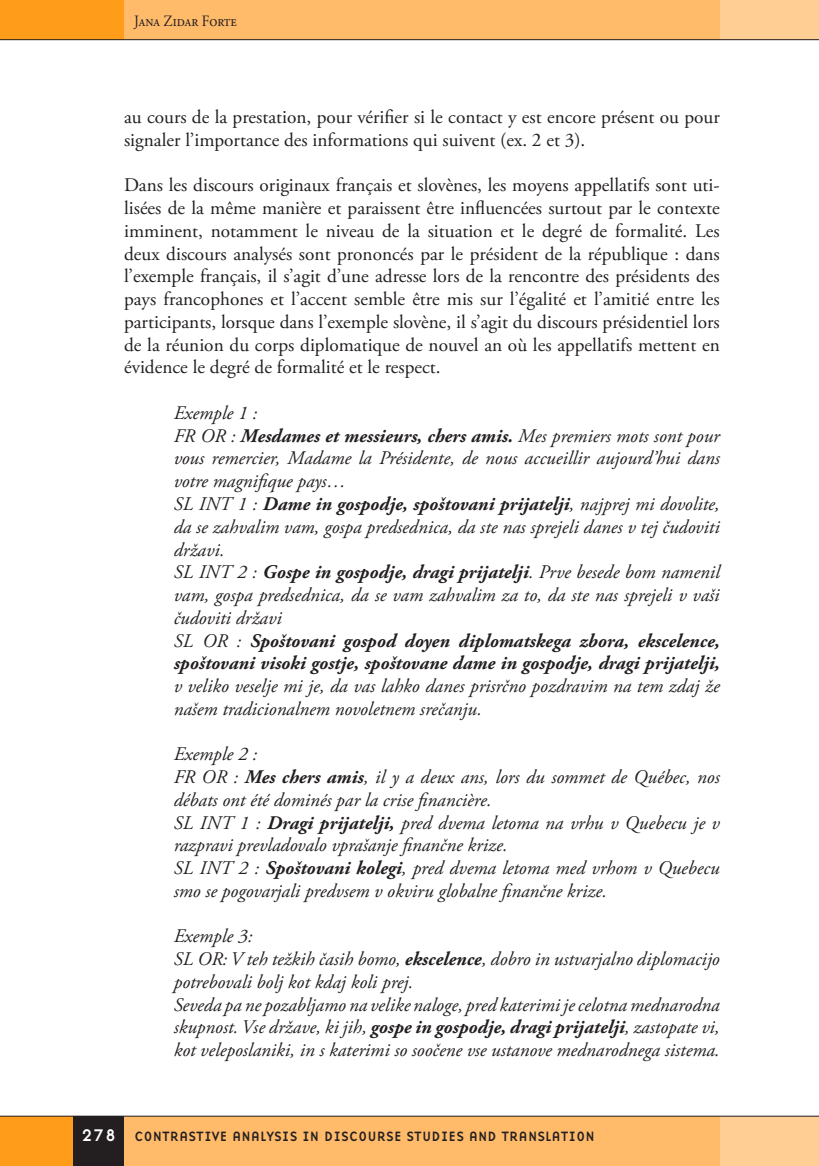
<style>
.page{position:relative;width:819px;height:1166px;background:#fff}
.page>*{position:absolute;margin:0;border:0;box-sizing:border-box;transform-origin:0 0}
.t1{font:italic 19.25px/22.8px "Adobe Garamond Pro";color:#231f20}
.t2{font:19.25px/22.8px "Adobe Garamond Pro";color:#231f20}
.t3{font:17.5px "Base Nine";color:#fff}
.t4{font:15.75px "Adobe Garamond Pro";color:#231f20;scale:.9 1}
.t5{font:14px "Base Nine";color:#231f20}
.s1{font-weight:700}
</style>
<div class="page">
<div style="left:124px;top:1116px;width:620px;height:50px;background:#ffba6a"></div>
<div style="left:719px;top:1116px;width:99px;height:50px;background:#ffce94"></div>
<div style="left:122px;top:0;width:597px;height:40px;background:#ffba6a"></div>
<div style="left:719px;top:0;width:99px;height:40px;background:#ffce94"></div>
<div style="left:0;top:1116px;width:74px;height:50px;background:#ff9d1b"></div>
<div style="left:74px;top:1116px;width:50px;height:50px;background:#231f20"></div>
<div style="left:0;top:0;width:124px;height:40px;background:#ff9d1b"></div>
<hr style="left:0;top:39px;width:818px;height:1px;background:#231f20">
<hr style="left:0;top:1116px;width:818px;height:1px;background:#231f20">
<p class="t4" style="left:134px;top:11px;width:116px">Jana Zidar Forte</p>
<p class="t2" style="left:124px;top:106px;width:597px">au cours de la prestation, pour vérifier si le contact y est encore présent ou pour signaler l’importance des informations qui suivent (ex. 2 et 3).</p>
<p class="t2" style="left:124px;top:175px;width:597px;text-align:justify">Dans les discours originaux français et slovènes, les moyens appellatifs sont uti&shy;lisées de la même manière et paraissent être influencées surtout par le contexte imminent, notamment le niveau de la situation et le degré de formalité. Les deux discours analysés sont prononcés par le président de la république : dans l’exemple français, il s’agit d’une adresse lors de la rencontre des présidents des pays francophones et l’accent semble être mis sur l’égalité et l’amitié entre les participants, lorsque dans l’exemple slovène, il s’agit du discours présidentiel lors de la réunion du corps diplomatique de nouvel an où les appellatifs mettent en évidence le degré de formalité et le respect.</p>
<p class="t1" style="left:174px;top:402px;width:547px">Exemple 1 :<br>FR OR : <span class="s1">Mesdames et messieurs, chers amis.</span> Mes premiers mots sont pour vous remercier, Madame la Présidente, de nous accueillir aujourd’hui dans votre magnifique pays…<br>SL INT 1 : <span class="s1">Dame in gospodje, spoštovani prijatelji</span>, najprej mi dovolite, da se zahvalim vam, gospa predsednica, da ste nas sprejeli danes v tej čudoviti državi.<br>SL INT 2 : <span class="s1">Gospe in gospodje, dragi prijatelji</span>. Prve besede bom namenil vam, gospa predsednica, da se vam zahvalim za to, da ste nas sprejeli v vaši čudoviti državi<br>SL OR : <span class="s1">Spoštovani gospod doyen diplomatskega zbora, ekscelence, spoštovani visoki gostje, spoštovane dame in gospodje, dragi prijatelji,</span></p>
<p class="t1" style="left:174px;top:675px;width:547px">v veliko veselje mi je, da vas lahko danes prisrčno pozdravim na tem zdaj že našem tradicionalnem novoletnem srečanju.</p>
<p class="t1" style="left:174px;top:743px;width:547px">Exemple 2 :<br>FR OR : <span class="s1">Mes chers amis</span>, il y a deux ans, lors du sommet de Québec, nos débats ont été dominés par la crise financière.<br>SL INT 1 : <span class="s1">Dragi prijatelji,</span> pred dvema letoma na vrhu v Quebecu je v razpravi prevladovalo vprašanje finančne krize.<br>SL INT 2 : <span class="s1">Spoštovani kolegi</span>, pred dvema letoma med vrhom v Quebecu smo se pogovarjali predvsem v okviru globalne finančne krize.</p>
<p class="t1" style="left:174px;top:925px;width:547px">Exemple 3:<br>SL OR: V teh težkih časih bomo, <span class="s1">ekscelence</span>, dobro in ustvarjalno diplomacijo potrebovali bolj kot kdaj koli prej.<br>Seveda pa ne pozabljamo na velike naloge, pred katerimi je celotna mednarodna skupnost. Vse države, ki jih, <span class="s1">gospe in gospodje, dragi prijatelji</span>, zastopate vi, kot veleposlaniki, in s katerimi so soočene vse ustanove mednarodnega sistema.</p>
<p class="t3" style="left:81px;top:1123px;width:37px">278</p>
<p class="t5" style="left:134px;top:1126px;width:462px">CONTRASTIVE ANALYSIS IN DISCOURSE STUDIES AND TRANSLATION</p>
</div>
